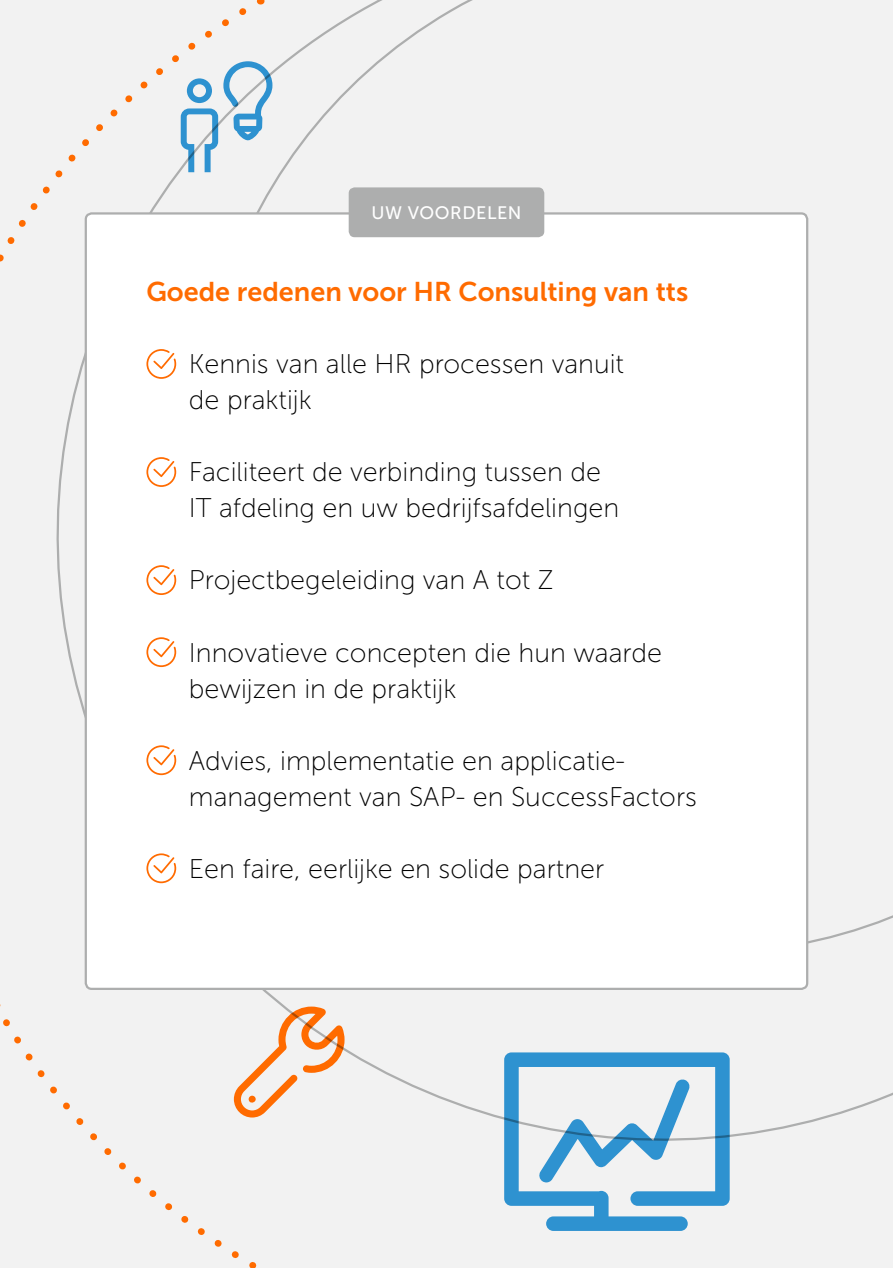
<style>
.page{position:relative;width:893px;height:1268px;background:#fff}
.page>*{position:absolute;margin:0;border:0;box-sizing:border-box;transform-origin:0 0}
.t1{font:27px/36px "Museo Sans 100";color:#000}
.t2{font:27px "Museo Sans 700";color:#ff6b00}
.t3{font:18px "Museo Sans 500";letter-spacing:.03em;color:#fff}
</style>
<div class="page">
<div style="left:0;top:0;width:893px;height:1013px;background:#f2f2f2"></div>
<div style="left:0;top:1013px;width:893px;height:254px;background:#f2f2f2"></div>
<div style="left:260px;top:0;width:633px;height:257px;background:#f2f2f2"></div>
<div style="left:0;top:2px;width:252px;height:1003px;background:#f2f2f2"></div>
<div style="left:86px;top:213px;width:721px;height:775px;background:#fff;border-radius:6px"></div>
<svg style="left:146px;top:349px;width:30px;height:30px"></svg>
<svg style="left:146px;top:457px;width:30px;height:30px"></svg>
<svg style="left:146px;top:565px;width:30px;height:30px"></svg>
<svg style="left:146px;top:637px;width:30px;height:30px"></svg>
<svg style="left:146px;top:745px;width:30px;height:30px"></svg>
<svg style="left:146px;top:853px;width:30px;height:30px"></svg>
<div style="left:349px;top:187px;width:195px;height:50px;background:#adaeae;border-radius:6px"></div>
<svg style="left:234px;top:1006px;width:111px;height:111px"></svg>
<svg style="left:504px;top:1052px;width:226px;height:178px"></svg>
<svg style="left:181px;top:61px;width:91px;height:111px"></svg>
<p class="t3" style="left:371px;top:203px;width:152px">UW VOORDELEN</p>
<p class="t2" style="left:146px;top:277px;width:543px">Goede redenen voor HR Consulting van tts</p>
<p class="t1" style="left:189px;top:346px;width:437px">Kennis van alle HR processen vanuit de praktijk</p>
<p class="t1" style="left:189px;top:454px;width:432px">Faciliteert de verbinding tussen de<br>IT afdeling en uw bedrijfsafdelingen</p>
<p class="t1" style="left:189px;top:562px;width:366px">Projectbegeleiding van A tot Z</p>
<p class="t1" style="left:189px;top:634px;width:475px">Innovatieve concepten die hun waarde bewijzen in de praktijk</p>
<p class="t1" style="left:189px;top:742px;width:509px">Advies, implementatie en applicatie&shy;management van SAP- en SuccessFactors</p>
<p class="t1" style="left:189px;top:850px;width:417px">Een faire, eerlijke en solide partner</p>
</div>
